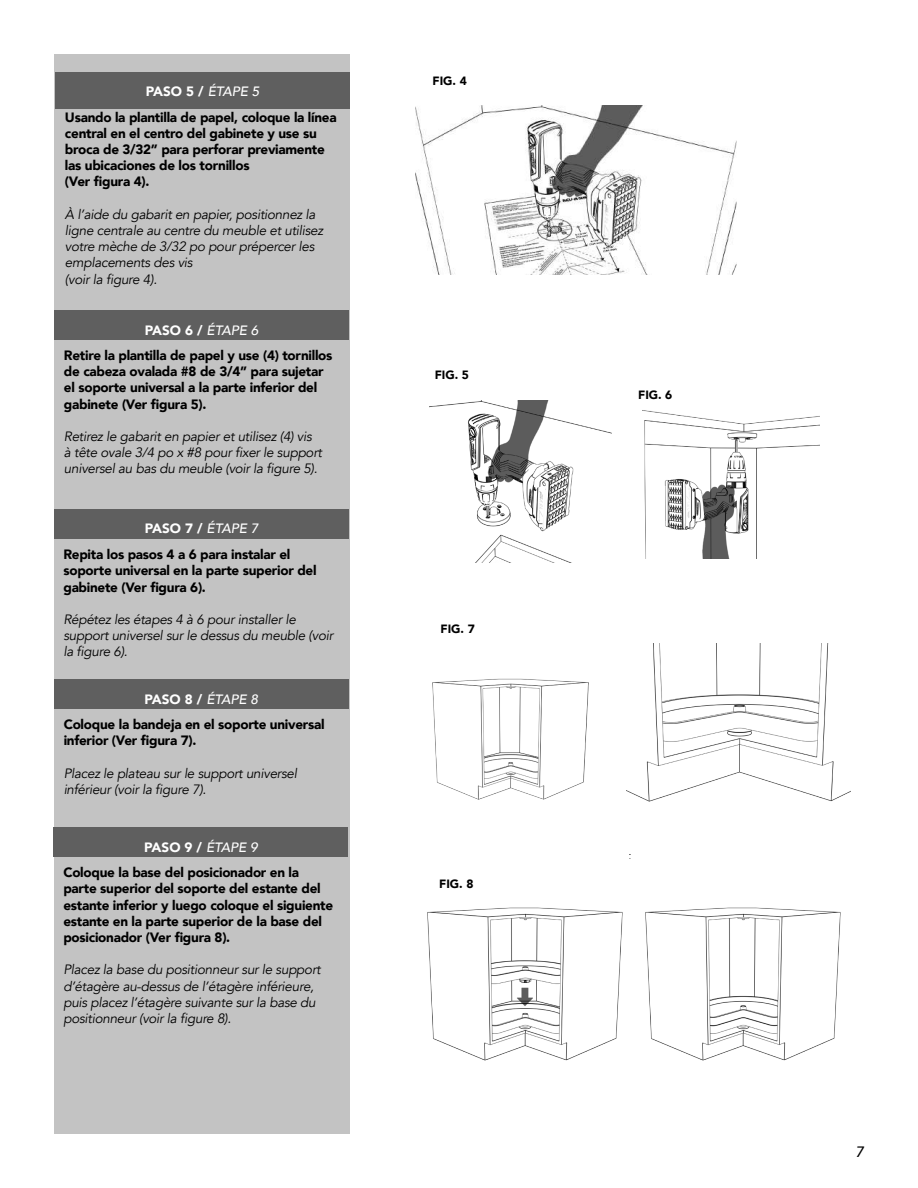
<style>
.page{position:relative;width:918px;height:1188px;background:#fff}
.page>*{position:absolute;margin:0;border:0;box-sizing:border-box;transform-origin:0 0}
.t1{font:italic 500 15px "Avenir";color:#000}
.t2{font:900 13.5px/16.2px "Avenir";letter-spacing:-.02em;color:#000}
.t3{font:italic 13.5px/16.2px "Avenir";letter-spacing:-.02em;color:#000}
.t4{font:900 13.5px "Avenir";color:#fff}
.t5{font:900 12px "Avenir";color:#000}
.s1{font-weight:500;font-style:italic}
</style>
<div class="page">
<img style="left:429px;top:401px;width:183px;height:161px">
<img style="left:642px;top:410px;width:177px;height:149px">
<div style="left:54px;top:54px;width:296px;height:1080px;background:#c3c3c3"></div>
<div style="left:54px;top:310px;width:295px;height:30px;background:#5f5f5f"></div>
<div style="left:54px;top:509px;width:295px;height:30px;background:#5f5f5f"></div>
<div style="left:55px;top:72px;width:295px;height:36px;background:#5f5f5f"></div>
<img style="left:416px;top:106px;width:320px;height:169px">
<div style="left:54px;top:680px;width:295px;height:29px;background:#5f5f5f"></div>
<img style="left:432px;top:678px;width:157px;height:122px">
<img style="left:627px;top:644px;width:223px;height:158px">
<div style="left:54px;top:828px;width:294px;height:29px;background:#5f5f5f"></div>
<img style="left:645px;top:907px;width:196px;height:154px">
<img style="left:427px;top:907px;width:196px;height:154px">
<p class="t4" style="left:146px;top:80px;width:115px">PASO 5 / <span class="s1">ÉTAPE 5</span></p>
<p class="t2" style="left:65px;top:108px;width:273px">Usando la plantilla de papel, coloque la línea central en el centro del gabinete y use su broca de 3/32” para perforar previamente las ubicaciones de los tornillos<br>(Ver figura 4).</p>
<p class="t3" style="left:65px;top:206px;width:260px">À l’aide du gabarit en papier, positionnez la ligne centrale au centre du meuble et utilisez votre mèche de 3/32 po pour prépercer les emplacements des vis<br>(voir la figure 4).</p>
<p class="t4" style="left:145px;top:318px;width:115px">PASO 6 / <span class="s1">ÉTAPE 6</span></p>
<p class="t2" style="left:64px;top:347px;width:270px">Retire la plantilla de papel y use (4) tornillos de cabeza ovalada #8 de 3/4” para sujetar el soporte universal a la parte inferior del gabinete (Ver figura 5).</p>
<p class="t3" style="left:64px;top:429px;width:260px">Retirez le gabarit en papier et utilisez (4) vis à tête ovale 3/4 po x #8 pour fixer le support universel au bas du meuble (voir la figure 5).</p>
<p class="t4" style="left:145px;top:517px;width:115px">PASO 7 / <span class="s1">ÉTAPE 7</span></p>
<p class="t2" style="left:63px;top:546px;width:255px">Repita los pasos 4 a 6 para instalar el soporte universal en la parte superior del gabinete (Ver figura 6).</p>
<p class="t3" style="left:63px;top:611px;width:271px">Répétez les étapes 4 à 6 pour installer le support universel sur le dessus du meuble (voir la figure 6).</p>
<p class="t4" style="left:144px;top:687px;width:115px">PASO 8 / <span class="s1">ÉTAPE 8</span></p>
<p class="t2" style="left:64px;top:716px;width:262px">Coloque la bandeja en el soporte universal inferior (Ver figura 7).</p>
<p class="t3" style="left:64px;top:765px;width:235px">Placez le plateau sur le support universel inférieur (voir la figure 7).</p>
<p class="t4" style="left:144px;top:835px;width:115px">PASO 9 / <span class="s1">ÉTAPE 9</span></p>
<p class="t2" style="left:63px;top:864px;width:271px">Coloque la base del posicionador en la parte superior del soporte del estante del estante inferior y luego coloque el siguiente estante en la parte superior de la base del posicionador (Ver figura 8).</p>
<p class="t3" style="left:63px;top:962px;width:259px">Placez la base du positionneur sur le support d’étagère au-dessus de l’étagère inférieure, puis placez l’étagère suivante sur la base du positionneur (voir la figure 8).</p>
<p class="t5" style="left:433px;top:71px;width:36px">FIG. 4</p>
<p class="t5" style="left:435px;top:365px;width:36px">FIG. 5</p>
<p class="t5" style="left:441px;top:619px;width:36px">FIG. 7</p>
<p class="t5" style="left:439px;top:874px;width:36px">FIG. 8</p>
<p class="t5" style="left:638px;top:385px;width:36px">FIG. 6</p>
<p class="t1" style="left:856px;top:1143px;width:10px">7</p>
</div>
